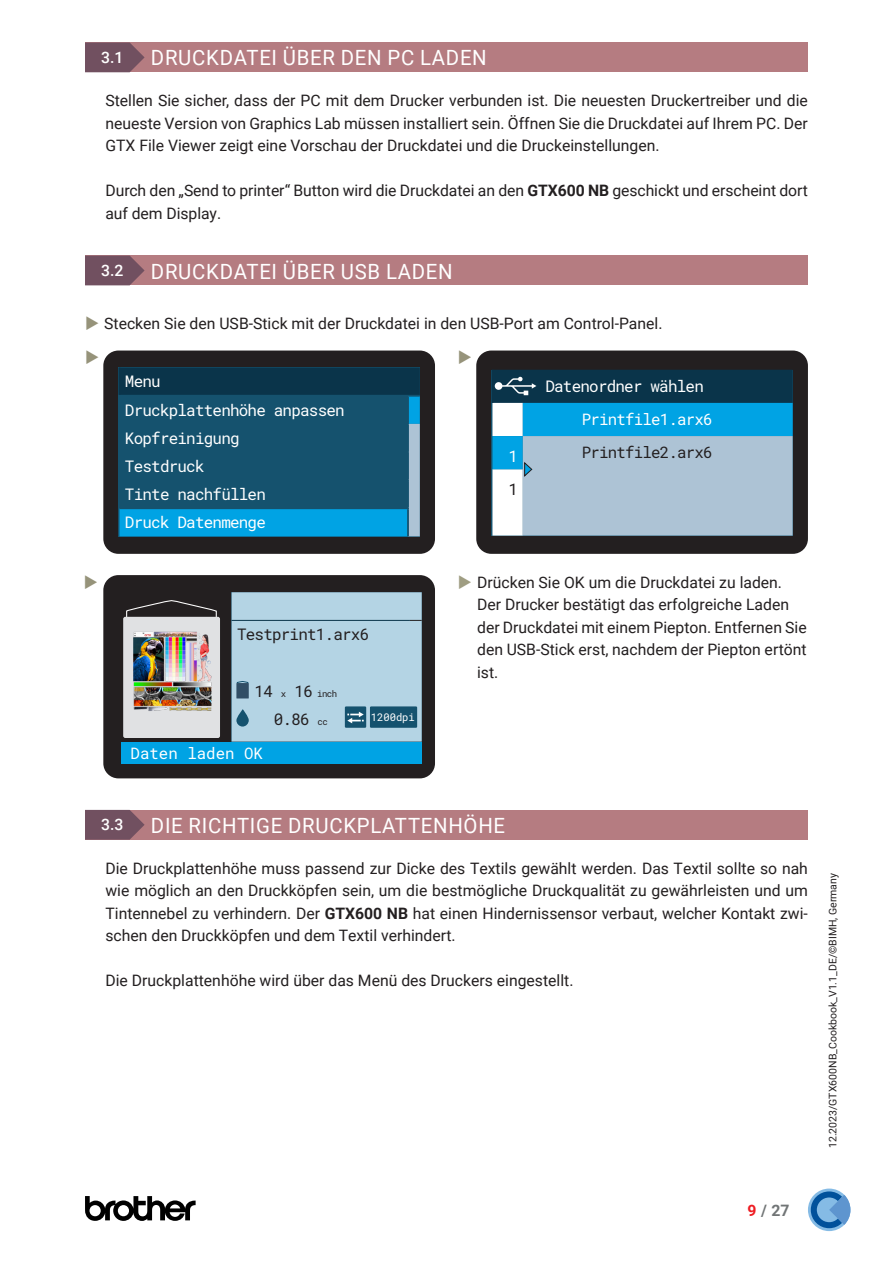
<style>
.page{position:relative;width:893px;height:1263px;background:#fff}
.page>*{position:absolute;margin:0;border:0;box-sizing:border-box;transform-origin:0 0}
.Subheadline{font:21px "Roboto";letter-spacing:.035em;color:#fff}
.t1{font:15.9px "Roboto Mono";letter-spacing:-.05em;color:#fff}
.t2{font:15.9px "Roboto Mono";letter-spacing:-.05em;color:#231f20}
.Bodytext_TIP{font:15.75px/22.5px "Roboto";color:#231f20;text-align:justify}
.t3{font:15.75px "Roboto Mono";letter-spacing:-.05em;color:#fff}
.t4{font:15.75px "Roboto Mono";letter-spacing:-.05em;color:#231f20}
.t5{font:15.75px "Roboto Mono";color:#fff}
.Subheadline-2{font:500 15.75px "Roboto";color:#fff}
.t6{font:700 15.75px "Roboto";color:#717576}
.t7{font:10.5px "Roboto";color:#231f20}
.t8{font:10.5px "Roboto Mono";color:#fff}
.t9{font:9px "Roboto Mono";color:#231f20}
.s1{font-weight:700}
.s2{color:#96937a}
.s3{font-size:15.9px}
.s4{font-size:9px}
.s5{color:#9f9d82}
.s6{color:#ee1d23}
</style>
<div class="page">
<svg style="left:85px;top:1196px;width:111px;height:25px"></svg>
<svg style="left:808px;top:1188px;width:42px;height:43px"></svg>
<div style="left:103px;top:350px;width:332px;height:204px;background:#231f20;border-radius:15px"></div>
<svg style="left:119px;top:368px;width:301px;height:168px;background:#135c7d"></svg>
<div style="left:85px;top:43px;width:723px;height:29px;background:#b57c81"></div>
<svg style="left:85px;top:43px;width:60px;height:29px;background:#795564"></svg>
<div style="left:85px;top:256px;width:723px;height:29px;background:#b57c81"></div>
<svg style="left:85px;top:256px;width:60px;height:29px;background:#795564"></svg>
<div style="left:476px;top:350px;width:332px;height:204px;background:#231f20;border-radius:15px"></div>
<svg style="left:492px;top:370px;width:301px;height:166px;background:#6ea3be"></svg>
<div style="left:85px;top:810px;width:723px;height:30px;background:#b57c81"></div>
<svg style="left:85px;top:810px;width:60px;height:30px;background:#7a5664"></svg>
<div style="left:103px;top:575px;width:332px;height:203px;background:#231f20;border-radius:15px"></div>
<svg style="left:126px;top:600px;width:91px;height:17px"></svg>
<div style="left:123px;top:617px;width:97px;height:121px;background:#e0e1e3;border-radius:2px"></div>
<img style="left:133px;top:631px;width:79px;height:80px">
<svg style="left:232px;top:592px;width:190px;height:150px;background:#aacbdc"></svg>
<div style="left:236px;top:683px;width:13px;height:15px;background:#314e65"></div>
<svg style="left:236px;top:709px;width:13px;height:18px"></svg>
<div style="left:121px;top:743px;width:301px;height:21px;background:#00a3e4"></div>
<p class="Subheadline-2" style="left:101px;top:46px;width:24px">3.1</p>
<p class="Subheadline" style="left:151px;top:43px;width:337px">DRUCKDATEI ÜBER DEN PC LADEN</p>
<p class="Bodytext_TIP" style="left:105px;top:89px;width:704px">Stellen Sie sicher, dass der PC mit dem Drucker verbunden ist. Die neuesten Druckertreiber und die neueste Version von Graphics Lab müssen installiert sein. Öffnen Sie die Druckdatei auf Ihrem PC. Der GTX File Viewer zeigt eine Vorschau der Druckdatei und die Druckeinstellungen.</p>
<p class="Bodytext_TIP" style="left:105px;top:179px;width:704px">Durch den „Send to printer“ Button wird die Druckdatei an den <span class="s1">GTX600 NB</span> geschickt und erscheint dort auf dem Display.</p>
<p class="Subheadline-2" style="left:101px;top:259px;width:24px">3.2</p>
<p class="Subheadline" style="left:151px;top:256px;width:303px">DRUCKDATEI ÜBER USB LADEN</p>
<p class="Bodytext_TIP" style="left:85px;top:312px;width:579px"><span class="s2">◆</span> Stecken Sie den USB-Stick mit der Druckdatei in den USB-Port am Control-Panel.</p>
<p class="t1" style="left:125px;top:371px;width:37px">Menu</p>
<p class="t1" style="left:125px;top:399px;width:221px">Druckplattenhöhe anpassen</p>
<p class="t1" style="left:125px;top:427px;width:116px">Kopfreinigung</p>
<p class="t1" style="left:125px;top:455px;width:81px">Testdruck</p>
<p class="t1" style="left:125px;top:483px;width:142px">Tinte nachfüllen</p>
<p class="t1" style="left:125px;top:511px;width:142px">Druck Datenmenge</p>
<p class="t2" style="left:237px;top:623px;width:134px">Testprint1.arx6</p>
<p class="t9" style="left:255px;top:687px;width:84px"><span class="s3">14</span> x <span class="s3">16</span> inch</p>
<p class="t2" style="left:274px;top:708px;width:56px">0.86 <span class="s4">cc</span></p>
<p class="t8" style="left:371px;top:710px;width:46px">1200dpi</p>
<p class="t5" style="left:131px;top:743px;width:134px">Daten laden OK</p>
<p class="t1" style="left:545px;top:375px;width:160px">Datenordner wählen</p>
<p class="t3" style="left:582px;top:408px;width:132px">Printfile1.arx6</p>
<p class="t1" style="left:509px;top:445px;width:11px">1</p>
<p class="t4" style="left:582px;top:441px;width:132px">Printfile2.arx6</p>
<p class="t2" style="left:509px;top:478px;width:11px">1</p>
<p class="Bodytext_TIP" style="left:477px;top:570px;width:331px;text-align:left;text-indent:-19px"><span class="s5">◆</span> Drücken Sie OK um die Druckdatei zu laden.<br>Der Drucker bestätigt das erfolgreiche Laden der Druckdatei mit einem Piepton. Entfernen Sie</p>
<p class="Bodytext_TIP" style="left:477px;top:638px;width:331px">den USB-Stick erst, nachdem der Piepton ertönt</p>
<p class="Bodytext_TIP" style="left:477px;top:660px;width:23px">ist.</p>
<p class="Subheadline-2" style="left:101px;top:813px;width:24px">3.3</p>
<p class="Subheadline" style="left:151px;top:810px;width:356px">DIE RICHTIGE DRUCKPLATTENHÖHE</p>
<p class="Bodytext_TIP" style="left:105px;top:856px;width:704px">Die Druckplattenhöhe muss passend zur Dicke des Textils gewählt werden. Das Textil sollte so nah wie möglich an den Druckköpfen sein, um die bestmögliche Druckqualität zu gewährleisten und um Tintennebel zu verhindern. Der <span class="s1">GTX600 NB</span> hat einen Hindernissensor verbaut, welcher Kontakt zwi&shy;schen den Druckköpfen und dem Textil verhindert.</p>
<p class="Bodytext_TIP" style="left:105px;top:969px;width:469px">Die Druckplattenhöhe wird über das Menü des Druckers eingestellt.</p>
<p class="t7" style="left:825px;top:1148px;width:277px;rotate:-90deg">12.2023/GTX600NB_Cookbook_V1.1_DE/©BIMH, Germany</p>
<p class="t6" style="left:747px;top:1199px;width:44px"><span class="s6">9</span> / 27</p>
</div>
